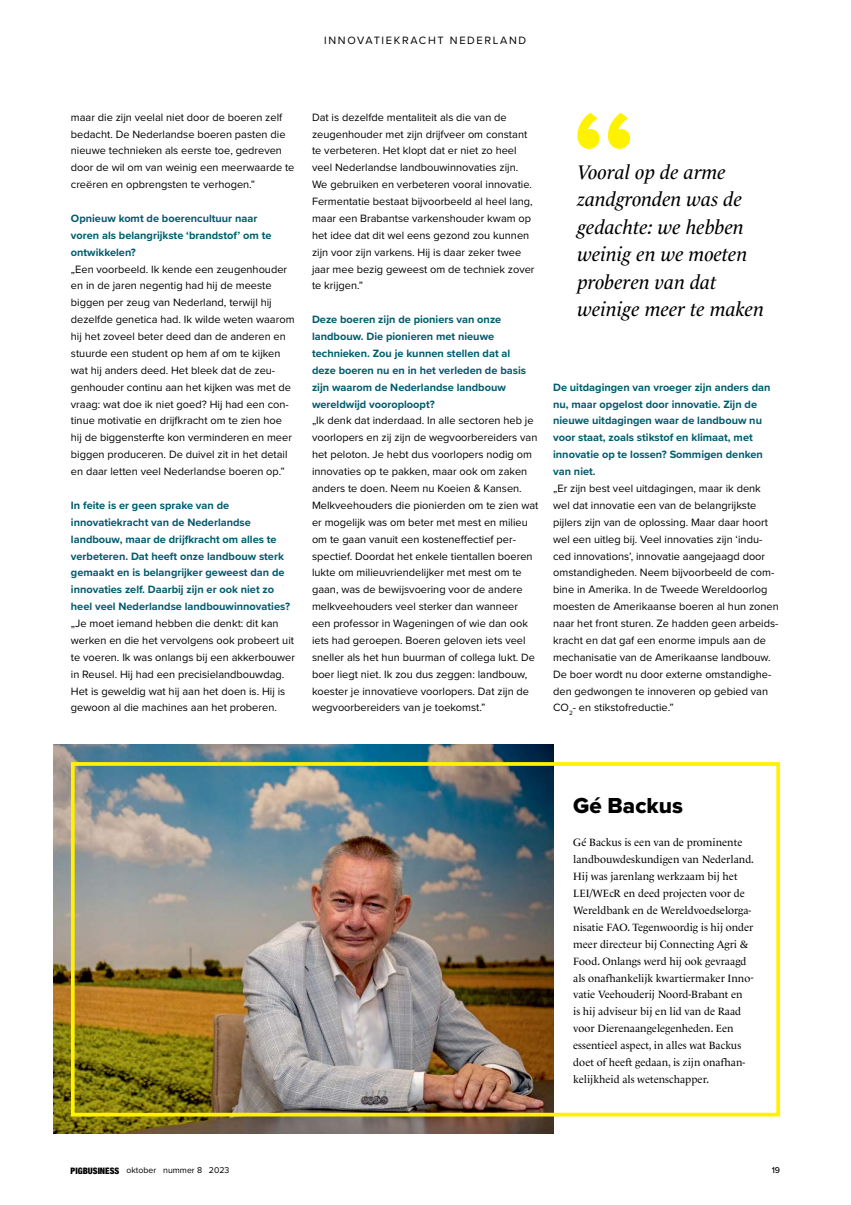
<style>
.page{position:relative;width:851px;height:1205px;background:#fff}
.page>*{position:absolute;margin:0;border:0;box-sizing:border-box;transform-origin:0 0}
.t1{font:22.5px "Proxima Nova Extrabld";color:#000}
.t2{font:italic 20px/27.5px "Le Monde Livre Std";color:#000}
.t3{font:11px/16.9px "Proxima Nova";color:#000}
.t4{font:700 11px/16.9px "Proxima Nova";color:#005c6e}
.t5{font:11px "Proxima Nova";letter-spacing:.15em;color:#000}
.t6{font:10.75px/16.9px "Le Monde Livre Std";color:#000}
.t7{font:8.75px "Proxima Nova";color:#000}
.t8{font:500 8.75px "Proxima Nova";color:#000}
.s1{font-family:"Helvetica Neue LT Std";font-weight:900;font-stretch:condensed;font-size:9px}
</style>
<div class="page">
<img style="left:53px;top:745px;width:500px;height:388px">
<div style="left:71px;top:762px;width:709px;height:354px;border:4px solid #fff200"></div>
<svg style="left:577px;top:113px;width:53px;height:36px"></svg>
<p class="t5" style="left:324px;top:32px;width:203px">INNOVATIEKRACHT NEDERLAND</p>
<p class="t3" style="left:71px;top:108px;width:225px">maar die zijn veelal niet door de boeren zelf bedacht. De Nederlandse boeren pasten die nieuwe technieken als eerste toe, gedreven door de wil om van weinig een meerwaarde te creëren en opbrengsten te verhogen.”</p>
<p class="t4" style="left:71px;top:210px;width:202px">Opnieuw komt de boerencultuur naar voren als belangrijkste ‘brandstof’ om te ontwikkelen?</p>
<p class="t3" style="left:71px;top:260px;width:225px">„Een voorbeeld. Ik kende een zeugenhouder en in de jaren negentig had hij de meeste biggen per zeug van Nederland, terwijl hij dezelfde genetica had. Ik wilde weten waarom hij het zoveel beter deed dan de anderen en stuurde een student op hem af om te kijken wat hij anders deed. Het bleek dat de zeu&shy;genhouder continu aan het kijken was met de vraag: wat doe ik niet goed? Hij had een con&shy;tinue motivatie en drijfkracht om te zien hoe hij de biggensterfte kon verminderen en meer biggen produceren. De duivel zit in het detail en daar letten veel Nederlandse boeren op.”</p>
<p class="t4" style="left:71px;top:496px;width:220px">In feite is er geen sprake van de innovatiekracht van de Nederlandse landbouw, maar de drijfkracht om alles te verbeteren. Dat heeft onze landbouw sterk gemaakt en is belangrijker geweest dan de innovaties zelf. Daarbij zijn er ook niet zo heel veel Nederlandse landbouwinnovaties?</p>
<p class="t3" style="left:71px;top:614px;width:225px">„Je moet iemand hebben die denkt: dit kan werken en die het vervolgens ook probeert uit te voeren. Ik was onlangs bij een akkerbouwer in Reusel. Hij had een precisielandbouwdag.<br>Het is geweldig wat hij aan het doen is. Hij is gewoon al die machines aan het proberen.</p>
<p class="t3" style="left:312px;top:108px;width:224px">Dat is dezelfde mentaliteit als die van de zeugenhouder met zijn drijfveer om constant te verbeteren. Het klopt dat er niet zo heel veel Nederlandse landbouwinnovaties zijn.<br>We gebruiken en verbeteren vooral innovatie.<br>Fermentatie bestaat bijvoorbeeld al heel lang, maar een Brabantse varkenshouder kwam op het idee dat dit wel eens gezond zou kunnen zijn voor zijn varkens. Hij is daar zeker twee jaar mee bezig geweest om de techniek zover te krijgen.”</p>
<p class="t4" style="left:312px;top:311px;width:215px">Deze boeren zijn de pioniers van onze landbouw. Die pionieren met nieuwe technieken. Zou je kunnen stellen dat al deze boeren nu en in het verleden de basis zijn waarom de Nederlandse landbouw wereldwijd vooroploopt?</p>
<p class="t3" style="left:312px;top:412px;width:228px">„Ik denk dat inderdaad. In alle sectoren heb je voorlopers en zij zijn de wegvoorbereiders van het peloton. Je hebt dus voorlopers nodig om innovaties op te pakken, maar ook om zaken anders te doen. Neem nu Koeien &amp; Kansen.<br>Melkveehouders die pionierden om te zien wat er mogelijk was om beter met mest en milieu om te gaan vanuit een kosteneffectief per&shy;spectief. Doordat het enkele tientallen boeren lukte om milieuvriendelijker met mest om te gaan, was de bewijsvoering voor de andere melkveehouders veel sterker dan wanneer een professor in Wageningen of wie dan ook iets had geroepen. Boeren geloven iets veel sneller als het hun buurman of collega lukt. De boer liegt niet. Ik zou dus zeggen: landbouw, koester je innovatieve voorlopers. Dat zijn de wegvoorbereiders van je toekomst.”</p>
<h2 class="t2" style="left:577px;top:158px;width:188px">Vooral op de arme zandgronden was de gedachte: we hebben weinig en we moeten proberen van dat weinige meer te maken</h2>
<p class="t4" style="left:553px;top:378px;width:219px">De uitdagingen van vroeger zijn anders dan nu, maar opgelost door innovatie. Zijn de nieuwe uitdagingen waar de landbouw nu voor staat, zoals stikstof en klimaat, met innovatie op te lossen? Sommigen denken van niet.</p>
<p class="t3" style="left:553px;top:479px;width:227px">„Er zijn best veel uitdagingen, maar ik denk wel dat innovatie een van de belangrijkste pijlers zijn van de oplossing. Maar daar hoort wel een uitleg bij. Veel innovaties zijn ‘indu&shy;ced innovations’, innovatie aangejaagd door omstandigheden. Neem bijvoorbeeld de com&shy;bine in Amerika. In de Tweede Wereldoorlog moesten de Amerikaanse boeren al hun zonen naar het front sturen. Ze hadden geen arbeids&shy;kracht en dat gaf een enorme impuls aan de mechanisatie van de Amerikaanse landbouw.<br>De boer wordt nu door externe omstandighe&shy;den gedwongen te innoveren op gebied van CO<sub>2</sub>- en stikstofreductie.”</p>
<h1 class="t1" style="left:573px;top:789px;width:111px">Gé Backus</h1>
<p class="t6" style="left:573px;top:834px;width:182px">Gé Backus is een van de prominente landbouwdeskundigen van Nederland.<br>Hij was jarenlang werkzaam bij het LEI/WEcR en deed projecten voor de Wereldbank en de Wereldvoedselorga&shy;nisatie FAO. Tegenwoordig is hij onder meer directeur bij Connecting Agri &amp; Food. Onlangs werd hij ook gevraagd als onafhankelijk kwartiermaker Inno&shy;vatie Veehouderij Noord-Brabant en<br>is hij adviseur bij en lid van de Raad voor Dierenaangelegenheden. Een essentieel aspect, in alles wat Backus doet of heeft gedaan, is zijn onafhan&shy;kelijkheid als wetenschapper.</p>
<p class="t7" style="left:71px;top:1163px;width:160px"><span class="s1">PIGBUSINESS</span> oktober nummer 8 2023</p>
<p class="t8" style="left:771px;top:1163px;width:10px">19</p>
</div>
